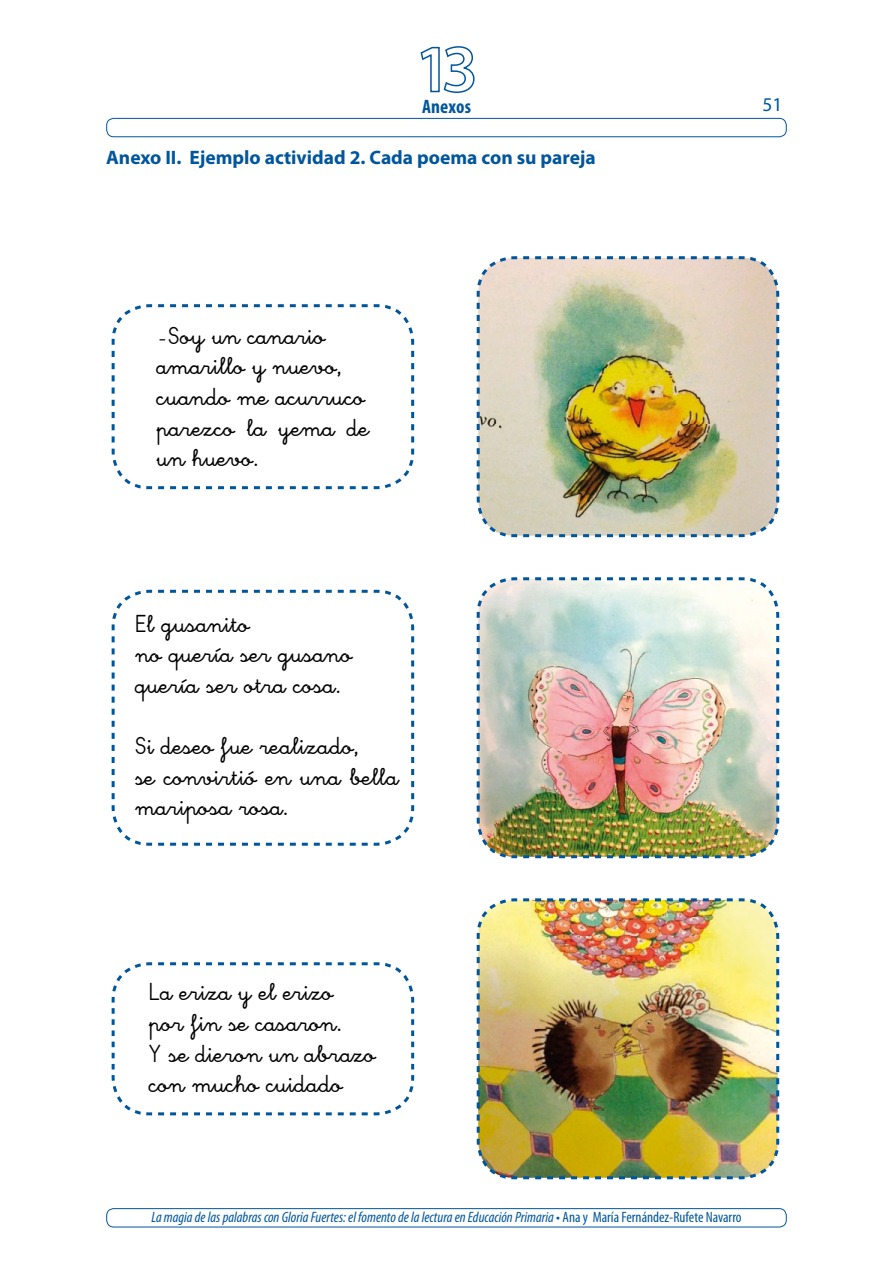
<style>
.page{position:relative;width:893px;height:1263px;background:#fff}
.page>*{position:absolute;margin:0;border:0;box-sizing:border-box;transform-origin:0 0}
.t1{font:25.5px/30.6px "Escolar 2 Negra";color:#000}
.t2{font:700 19.5px "Myriad Pro";color:#00569d}
.t3{font:700 condensed 19.5px "Myriad Pro";letter-spacing:.01em;color:#00569d}
.t4{font:19.5px "Myriad Pro";color:#00569d}
.t5{font:italic condensed 15px "Myriad Pro";color:#00569d}
.s1{font-style:normal}
</style>
<div class="page">
<svg style="left:420px;top:46px;width:55px;height:47px"></svg>
<div style="left:106px;top:1208px;width:681px;height:19px;border:1px solid #00569d;border-radius:7px"></div>
<div style="left:106px;top:118px;width:681px;height:19px;border:1px solid #00569d;border-radius:7px"></div>
<img style="left:476px;top:256px;width:304px;height:282px">
<svg style="left:111px;top:304px;width:304px;height:186px"></svg>
<img style="left:476px;top:577px;width:304px;height:282px">
<svg style="left:111px;top:589px;width:304px;height:257px"></svg>
<img style="left:476px;top:898px;width:304px;height:282px">
<svg style="left:111px;top:962px;width:304px;height:154px"></svg>
<p class="t3" style="left:422px;top:94px;width:50px">Anexos</p>
<p class="t4" style="left:762px;top:92px;width:22px">51</p>
<p class="t2" style="left:106px;top:144px;width:491px">Anexo II. Ejemplo actividad 2. Cada poema con su pareja</p>
<p class="t1" style="left:157px;top:322px;width:214px">-Soy un canario amarillo y nuevo, cuando me acurruco parezco la yema de un huevo.</p>
<p class="t1" style="left:135px;top:609px;width:219px">El gusanito<br>no quería ser gusano quería ser otra cosa.</p>
<p class="t1" style="left:135px;top:732px;width:265px">Si deseo fue realizado,<br>se convirtió en una bella mariposa rosa.</p>
<p class="t1" style="left:149px;top:978px;width:228px">La eriza y el erizo<br>por fin se casaron.<br>Y se dieron un abrazo con mucho cuidado</p>
<p class="t5" style="left:151px;top:1208px;width:592px">La magia de las palabras con Gloria Fuertes: el fomento de la lectura en Educación Primaria <span class="s1">• Ana y María Fernández-Rufete Navarro</span></p>
</div>
